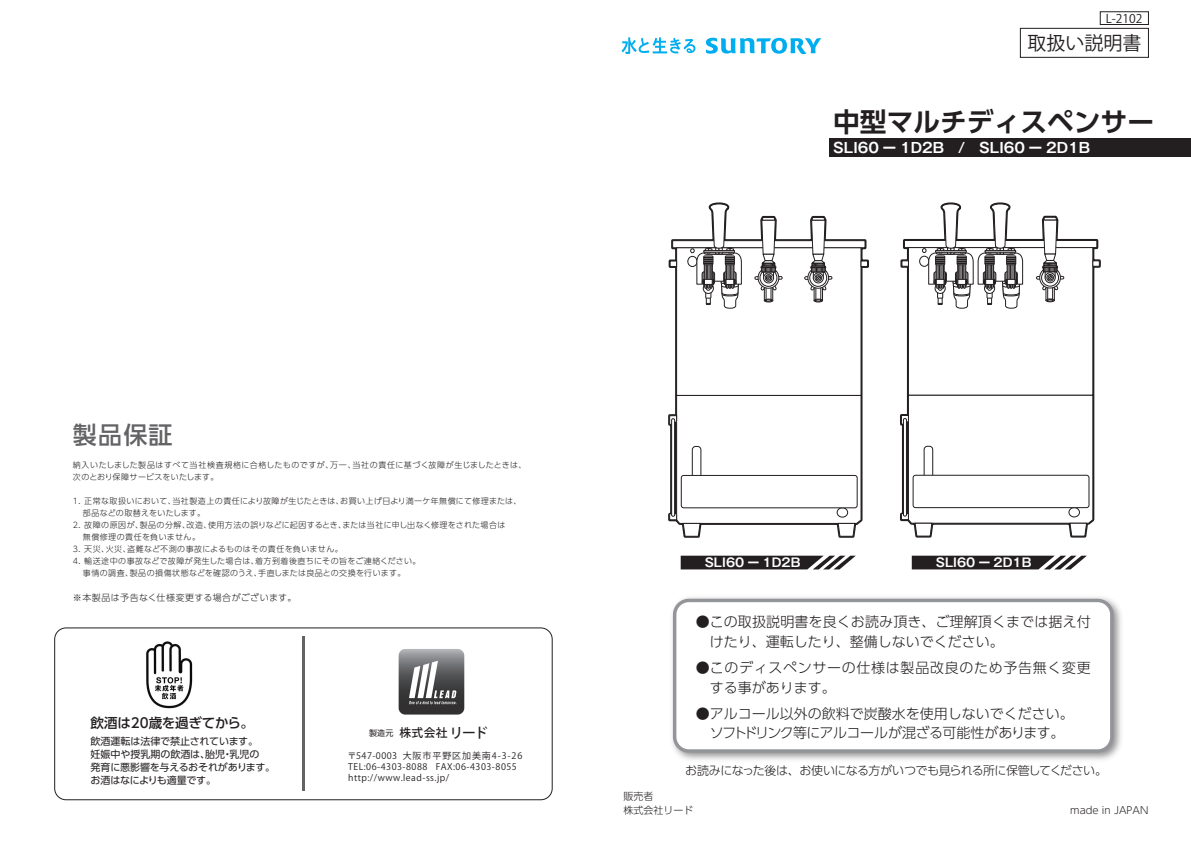
<style>
.page{position:relative;width:1191px;height:842px;background:#fff}
.page>*{position:absolute;margin:0;border:0;box-sizing:border-box;transform-origin:0 0}
.t1{font:700 26.7px "UD Shin Go Pro De";color:#231f20}
.t2{font:500 24px "UD Shin Go Pro";color:#636366}
.t3{font:19px "Koz Go Pr 6 N";color:#231f20}
.t4{font:300 14px/20px "UD Shin Go Pro";color:#231f20}
.t5{font:300 14px/20px "UD Shin Go Pro";letter-spacing:.05em;color:#231f20}
.t6{font:700 14px "Gothic MB101 Pro De";color:#fff}
.t7{font:500 13.5px "UD Shin Go Pro";letter-spacing:-.01em;color:#231f20}
.t8{font:700 12.1px "Gothic MB101 Pro De";color:#fff}
.t9{font:300 12px "UD Shin Go Pro";letter-spacing:-.045em;color:#231f20}
.t10{font:12px "Koz Go Pr 6 N";color:#231f20}
.t11{font:500 11.7px "Koz Go Pro";color:#231f20}
.t12{font:10px/13.2px "UD Shin Go Pro";letter-spacing:-.015em;color:#231f20}
.t13{font:300 10px/14px "UD Shin Go Pro";color:#231f20}
.t14{font:9px/11px "Koz Go Pro";letter-spacing:.055em;color:#231f20}
.t15{font:300 9px "UD Shin Go Pro";letter-spacing:.045em;color:#231f20}
.t16{font:300 8px/12px "UD Shin Go Pro";letter-spacing:.05em;color:#231f20}
.s1{font-family:"UD Shin Go Pro";font-weight:400;font-size:8px}
.s2{font-size:13.8px}
.s3{font-size:9px}
</style>
<div class="page">
<svg style="left:706px;top:38px;width:115px;height:16px"></svg>
<svg style="left:621px;top:37px;width:74px;height:17px"></svg>
<div style="left:1020px;top:28px;width:129px;height:30px;border:1px solid #231f20"></div>
<div style="left:1099px;top:11px;width:50px;height:14px;border:1px solid #231f20"></div>
<div style="left:828px;top:138px;width:363px;height:18px;background:#231f20"></div>
<svg style="left:680px;top:556px;width:176px;height:13px;background:#403d3e"></svg>
<svg style="left:911px;top:556px;width:175px;height:13px;background:#3f3c3d"></svg>
<img style="left:146px;top:641px;width:47px;height:68px">
<div style="left:55px;top:628px;width:497px;height:172px;border:1px solid #231f20;border-radius:11px"></div>
<hr style="left:302px;top:636px;width:3px;height:155px;background:#636366">
<svg style="left:398px;top:649px;width:66px;height:65px;background:#777779"></svg>
<img style="left:672px;top:597px;width:449px;height:163px">
<div style="left:674px;top:600px;width:437px;height:151px;background:#fff;border-radius:14px"></div>
<div style="left:673px;top:599px;width:440px;height:154px;border:3px solid #939598;border-radius:14px"></div>
<svg style="left:900px;top:259px;width:201px;height:279px"></svg>
<div style="left:908px;top:247px;width:185px;height:148px;background:#fff"></div>
<svg style="left:901px;top:395px;width:192px;height:142px"></svg>
<div style="left:924px;top:446px;width:8px;height:37px;background:#fff;border-radius:3px"></div>
<div style="left:924px;top:446px;width:9px;height:37px;border:1px solid #231f20;border-radius:3px"></div>
<div style="left:913px;top:475px;width:176px;height:33px;background:#fff;border-radius:2px"></div>
<div style="left:913px;top:475px;width:176px;height:33px;border:1px solid #231f20;border-radius:2px"></div>
<svg style="left:901px;top:202px;width:198px;height:107px"></svg>
<svg style="left:668px;top:239px;width:201px;height:299px"></svg>
<div style="left:676px;top:248px;width:185px;height:148px;background:#fff;border:1px solid #231f20"></div>
<svg style="left:669px;top:395px;width:192px;height:142px"></svg>
<svg style="left:865px;top:261px;width:2px;height:6px"></svg>
<svg style="left:670px;top:261px;width:2px;height:6px"></svg>
<div style="left:692px;top:446px;width:9px;height:37px;background:#fff;border-radius:3px"></div>
<div style="left:692px;top:446px;width:9px;height:37px;border:1px solid #231f20;border-radius:3px"></div>
<div style="left:681px;top:475px;width:176px;height:33px;background:#fff;border-radius:2px"></div>
<div style="left:681px;top:475px;width:176px;height:33px;border:1px solid #231f20;border-radius:2px"></div>
<svg style="left:672px;top:202px;width:193px;height:107px"></svg>
<h3 class="t10" style="left:1105px;top:12px;width:38px">L-2102</h3>
<h3 class="t3" style="left:1027px;top:33px;width:115px">取扱い説明書</h3>
<h1 class="t1" style="left:833px;top:100px;width:322px">中型マルチディスペンサー</h1>
<h3 class="t6" style="left:833px;top:136px;width:258px">SLI60 ー 1D2B　/　SLI60 ー 2D1B</h3>
<h2 class="t2" style="left:73px;top:415px;width:101px">製品保証</h2>
<p class="t16" style="left:73px;top:459px;width:455px">納入いたしました製品はすべて当社検査規格に合格したものですが、万一、当社の責任に基づく故障が生じましたときは、次のとおり保障サービスをいたします。</p>
<p class="t16" style="left:83px;top:495px;width:440px;text-indent:-10px">1. 正常な取扱いにおいて、当社製造上の責任により故障が生じたときは、お買い上げ日より満一ケ年無償にて修理または、部品などの取替えをいたします。</p>
<p class="t16" style="left:83px;top:519px;width:424px;text-indent:-10px">2. 故障の原因が、製品の分解、改造、使用方法の誤りなどに起因するとき、または当社に申し出なく修理をされた場合は無償修理の責任を負いません。</p>
<p class="t16" style="left:73px;top:543px;width:271px">3. 天災、火災、盗難など不測の事故によるものはその責任を負いません。</p>
<p class="t16" style="left:83px;top:555px;width:339px;text-indent:-10px">4. 輸送途中の事故などで故障が発生した場合は、着方到着後直ちにその旨をご連絡ください。事情の調査、製品の損傷状態などを確認のうえ、手直しまたは良品との交換を行います。</p>
<p class="t15" style="left:73px;top:590px;width:225px">※本製品は予告なく仕様変更する場合がございます。</p>
<h3 class="t7" style="left:91px;top:711px;width:165px">飲酒は20歳を過ぎてから。</h3>
<p class="t12" style="left:91px;top:734px;width:186px">飲酒運転は法律で禁止されています。<br>妊娠中や授乳期の飲酒は、胎児・乳児の<br>発育に悪影響を与えるおそれがあります。お酒はなによりも適量です。</p>
<h3 class="t11" style="left:369px;top:725px;width:120px"><span class="s1">製造元</span> 株式会社<span class="s2">リード</span></h3>
<p class="t14" style="left:347px;top:750px;width:176px">〒547-0003 大阪市平野区加美南4-3-26<br>TEL:06-4303-8088 FAX:06-4303-8055 http://www.lead-ss.jp/</p>
<h3 class="t8" style="left:705px;top:552px;width:97px">SLI60 ー 1D2B</h3>
<h3 class="t8" style="left:936px;top:552px;width:97px">SLI60 ー 2D1B</h3>
<h3 class="t4" style="left:709px;top:611px;width:383px;text-indent:-14px">●この取扱説明書を良くお読み頂き、ご理解頂くまでは据え付けたり、運転したり、整備しないでください。</h3>
<h3 class="t5" style="left:709px;top:657px;width:383px;text-indent:-14px">●このディスペンサーの仕様は製品改良のため予告無く変更する事があります。</h3>
<h3 class="t4" style="left:695px;top:703px;width:379px;line-height:19px">●アルコール以外の飲料で炭酸水を使用しないでください。<span class="s3">　</span> ソフトドリンク等にアルコールが混ざる可能性があります。</h3>
<h3 class="t9" style="left:685px;top:761px;width:423px">お読みになった後は、お使いになる方がいつでも見られる所に保管してください。</h3>
<p class="t13" style="left:623px;top:788px;width:71px">販売者<br>株式会社リード</p>
<p class="t13" style="left:1070px;top:802px;width:80px">made in JAPAN</p>
</div>
